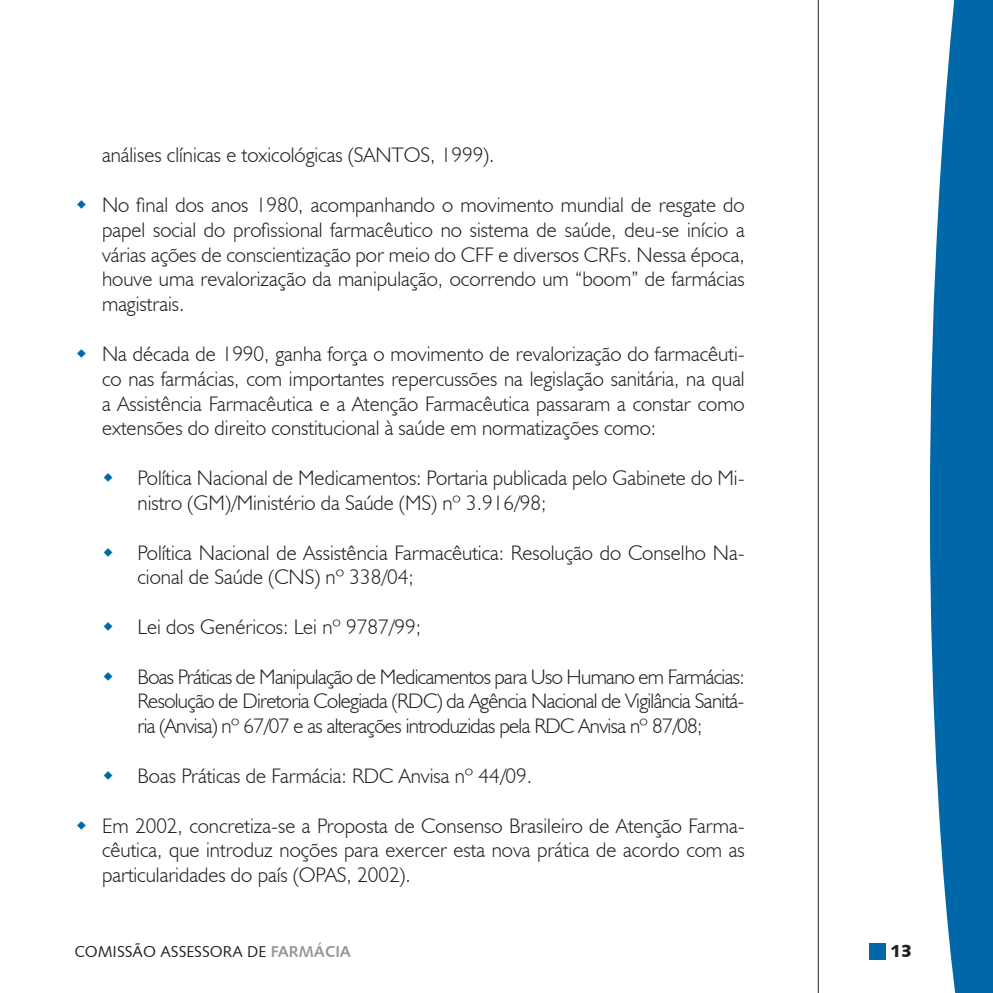
<style>
.page{position:relative;width:993px;height:993px;background:#fff}
.page>*{position:absolute;margin:0;border:0;box-sizing:border-box;transform-origin:0 0}
.t1{font:300 21px/24.8px "Humanist 521 BT";color:#231f20;text-align:justify}
.t2{font:17.5px "Humanist 531 BT Black A";color:#231f20}
.t3{font:15.75px "Humanist 531 BT Roman A";color:#231f20}
.s1{font-family:"Humanist 531 BT Bold A";color:#939598}
</style>
<div class="page">
<hr style="left:817px;top:0;width:1px;height:992px;background:#231f20">
<svg style="left:930px;top:0;width:62px;height:992px;background:#207bb3"></svg>
<div style="left:869px;top:943px;width:16px;height:16px;background:#0068a9"></div>
<p class="t1" style="left:102px;top:142px;width:394px">análises clínicas e toxicológicas (SANTOS, 1999).</p>
<p class="t1" style="left:102px;top:192px;width:644px">No final dos anos 1980, acompanhando o movimento mundial de resgate do papel social do profissional farmacêutico no sistema de saúde, deu-se início a várias ações de conscientização por meio do CFF e diversos CRFs. Nessa época, houve uma revalorização da manipulação, ocorrendo um “boom” de farmácias magistrais.</p>
<p class="t1" style="left:102px;top:341px;width:644px">Na década de 1990, ganha força o movimento de revalorização do farmacêuti&shy;co nas farmácias, com importantes repercussões na legislação sanitária, na qual a Assistência Farmacêutica e a Atenção Farmacêutica passaram a constar como extensões do direito constitucional à saúde em normatizações como:</p>
<p class="t1" style="left:137px;top:465px;width:608px">Política Nacional de Medicamentos: Portaria publicada pelo Gabinete do Mi&shy;nistro (GM)/Ministério da Saúde (MS) nº 3.916/98;</p>
<p class="t1" style="left:137px;top:539px;width:608px">Política Nacional de Assistência Farmacêutica: Resolução do Conselho Na&shy;cional de Saúde (CNS) nº 338/04;</p>
<p class="t1" style="left:137px;top:613px;width:285px">Lei dos Genéricos: Lei nº 9787/99;</p>
<p class="t1" style="left:137px;top:663px;width:608px">Boas Práticas de Manipulação de Medicamentos para Uso Humano em Farmácias:<br>Resolução de Diretoria Colegiada (RDC) da Agência Nacional de Vigilância Sanitá&shy;ria (Anvisa) nº 67/07 e as alterações introduzidas pela RDC Anvisa nº 87/08;</p>
<p class="t1" style="left:137px;top:762px;width:396px">Boas Práticas de Farmácia: RDC Anvisa nº 44/09.</p>
<p class="t1" style="left:102px;top:812px;width:644px">Em 2002, concretiza-se a Proposta de Consenso Brasileiro de Atenção Farma&shy;cêutica, que introduz noções para exercer esta nova prática de acordo com as particularidades do país (OPAS, 2002).</p>
<p class="t3" style="left:74px;top:940px;width:278px">COMISSÃO ASSESSORA DE <span class="s1">FARMÁCIA</span></p>
<p class="t2" style="left:889px;top:939px;width:23px">13</p>
</div>
